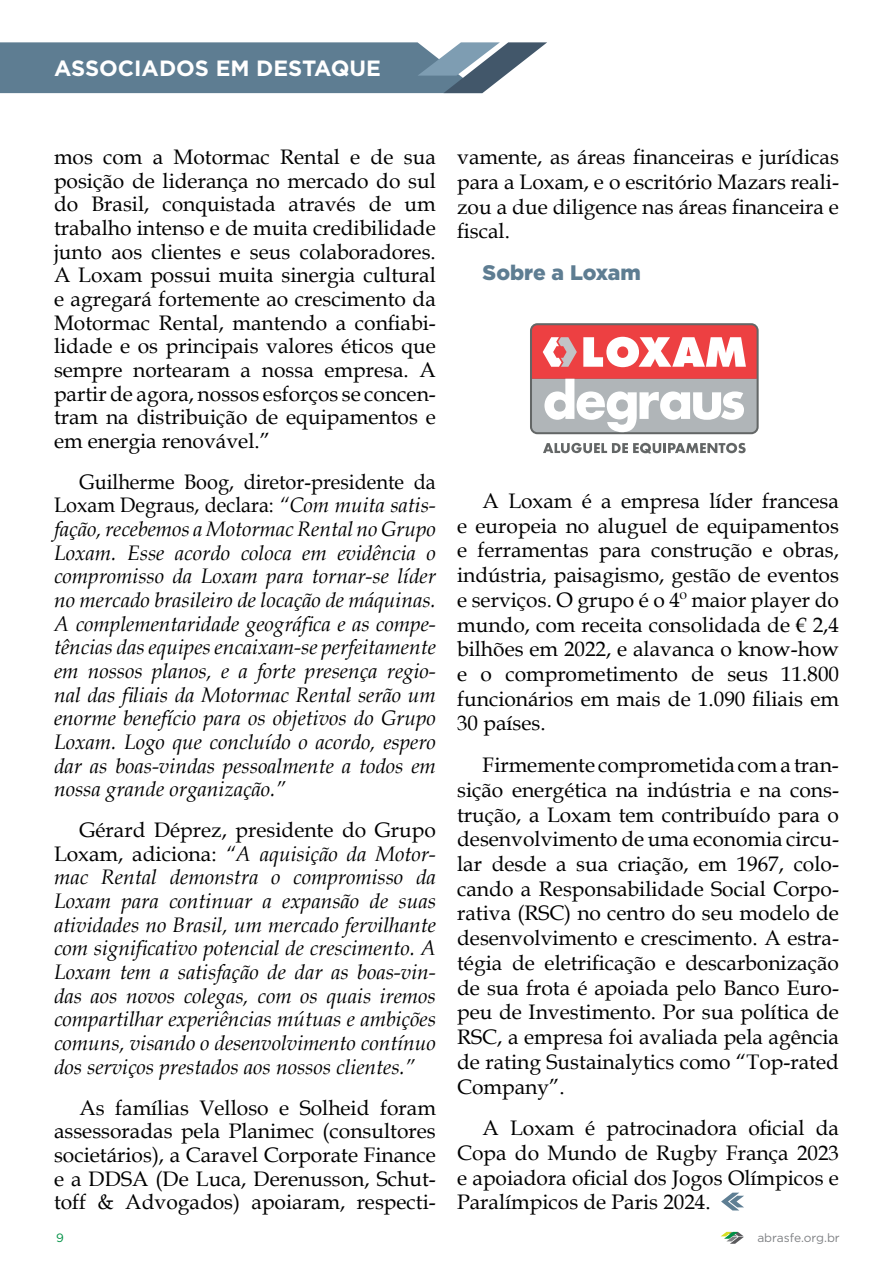
<style>
.page{position:relative;width:893px;height:1263px;background:#fff}
.page>*{position:absolute;margin:0;border:0;box-sizing:border-box;transform-origin:0 0}
.t1{font:700 22.05px "Gotham";color:#fff}
.t2{font:21px/24.8px "Book Antiqua";color:#000;text-align:justify}
.t3{font:italic 21px/23.7px "Book Antiqua";color:#000;text-align:justify}
.t4{font:900 21px "Gotham";letter-spacing:-.005em;color:#5e7d92}
.t5{font:12px "Gotham";color:#808285}
.t6{font:12px "Gotham";color:#009145}
.s1{font-style:normal}
</style>
<div class="page">
<svg style="left:721px;top:1232px;width:23px;height:12px"></svg>
<svg style="left:721px;top:1192px;width:23px;height:18px"></svg>
<svg style="left:0;top:42px;width:547px;height:51px;background:#6c879a"></svg>
<svg style="left:530px;top:323px;width:229px;height:111px"></svg>
<svg style="left:543px;top:443px;width:203px;height:11px"></svg>
<svg style="left:532px;top:325px;width:225px;height:107px"></svg>
<p class="t1" style="left:54px;top:54px;width:328px">ASSOCIADOS EM DESTAQUE</p>
<p class="t2" style="left:54px;top:145px;width:383px;line-height:23.7px">mos com a Motormac Rental e de sua posição de liderança no mercado do sul do Brasil, conquistada através de um trabalho intenso e de muita credibilidade junto aos clientes e seus colaboradores.<br>A Loxam possui muita sinergia cultural e agregará fortemente ao crescimento da Motormac Rental, mantendo a confiabi&shy;lidade e os principais valores éticos que sempre nortearam a nossa empresa. A partir de agora, nossos esforços se concen&shy;tram na distribuição de equipamentos e em energia renovável.”</p>
<p class="t3" style="left:54px;top:469px;width:383px;text-indent:26px"><span class="s1">Guilherme Boog, diretor-presidente da Loxam Degraus, declara:</span> “Com muita satis&shy;fação, recebemos a Motormac Rental no Grupo Loxam. Esse acordo coloca em evidência o compromisso da Loxam para tornar-se líder no mercado brasileiro de locação de máquinas.<br>A complementaridade geográfica e as compe&shy;tências das equipes encaixam-se perfeitamente em nossos planos, e a forte presença regio&shy;nal das filiais da Motormac Rental serão um enorme benefício para os objetivos do Grupo Loxam. Logo que concluído o acordo, espero dar as boas-vindas pessoalmente a todos em nossa grande organização.”</p>
<p class="t3" style="left:54px;top:817px;width:383px;text-indent:26px"><span class="s1">Gérard Déprez, presidente do Grupo Loxam, adiciona:</span> “A aquisição da Motor&shy;mac Rental demonstra o compromisso da Loxam para continuar a expansão de suas atividades no Brasil, um mercado fervilhante com significativo potencial de crescimento. A Loxam tem a satisfação de dar as boas-vin&shy;das aos novos colegas, com os quais iremos compartilhar experiências mútuas e ambições comuns, visando o desenvolvimento contínuo dos serviços prestados aos nossos clientes.”</p>
<p class="t2" style="left:54px;top:1095px;width:383px;line-height:23.7px;text-indent:26px">As famílias Velloso e Solheid foram assessoradas pela Planimec (consultores societários), a Caravel Corporate Finance e a DDSA (De Luca, Derenusson, Schut&shy;toff &amp; Advogados) apoiaram, respecti-</p>
<p class="t2" style="left:457px;top:144px;width:383px">vamente, as áreas financeiras e jurídicas para a Loxam, e o escritório Mazars reali&shy;zou a due diligence nas áreas financeira e fiscal.</p>
<p class="t4" style="left:483px;top:258px;width:160px">Sobre a Loxam</p>
<p class="t2" style="left:457px;top:488px;width:383px;text-indent:26px">A Loxam é a empresa líder francesa e europeia no aluguel de equipamentos e ferramentas para construção e obras, indústria, paisagismo, gestão de eventos e serviços. O grupo é o 4º maior player do mundo, com receita consolidada de € 2,4 bilhões em 2022, e alavanca o know-how e o comprometimento de seus 11.800 funcionários em mais de 1.090 filiais em 30 países.</p>
<p class="t2" style="left:457px;top:752px;width:383px;text-indent:26px">Firmemente comprometida com a tran&shy;sição energética na indústria e na cons&shy;trução, a Loxam tem contribuído para o desenvolvimento de uma economia circu&shy;lar desde a sua criação, em 1967, colo&shy;cando a Responsabilidade Social Corpo&shy;rativa (RSC) no centro do seu modelo de desenvolvimento e crescimento. A estra&shy;tégia de eletrificação e descarbonização de sua frota é apoiada pelo Banco Euro&shy;peu de Investimento. Por sua política de RSC, a empresa foi avaliada pela agência de rating Sustainalytics como “Top-rated Company”.</p>
<p class="t2" style="left:457px;top:1115px;width:383px;text-indent:26px">A Loxam é patrocinadora oficial da Copa do Mundo de Rugby França 2023 e apoiadora oficial dos Jogos Olímpicos e Paralímpicos de Paris 2024.</p>
<p class="t6" style="left:56px;top:1229px;width:9px">9</p>
<p class="t5" style="left:757px;top:1229px;width:84px">abrasfe.org.br</p>
</div>
